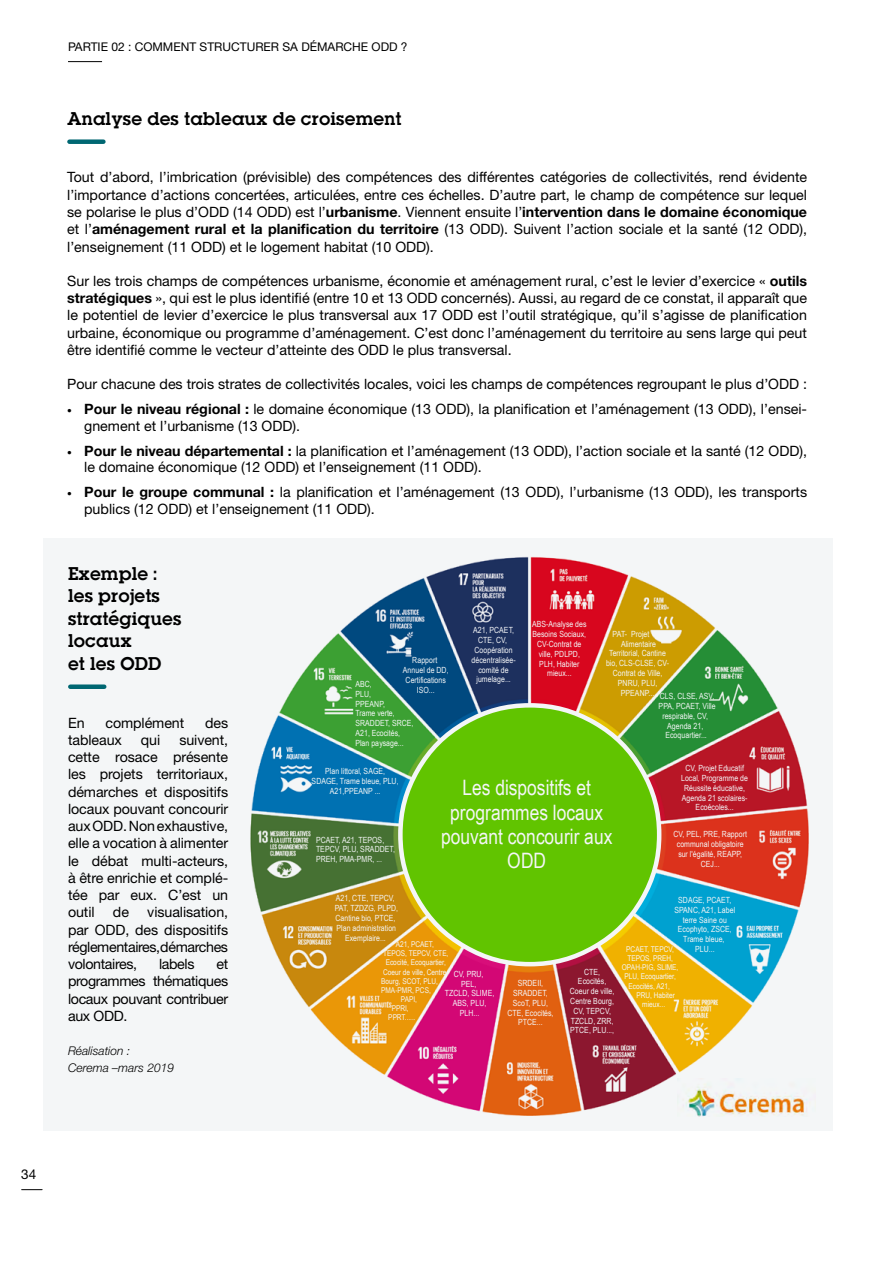
<style>
.page{position:relative;width:893px;height:1263px;background:#fff}
.page>*{position:absolute;margin:0;border:0;box-sizing:border-box;transform-origin:0 0}
.t1{font:21.3px/24.3px "Arial Narrow";color:#fff;text-align:center}
.t2{font:16.5px/22.5px "Lubalin Demi";color:#000}
.t3{font:14.25px/17.2px "Helvetica Neue LT Std";color:#000;text-align:justify}
.t4{font:13.5px "Helvetica Neue LT Std";color:#000}
.t5{font:12px "Helvetica Neue LT Std";color:#000}
.t6{font:italic 300 12px/17.2px "Helvetica Neue LT Std";color:#000}
.t7{font:8.55px/9.8px "Arial Narrow";letter-spacing:.005em;color:#fff;text-align:center}
.t8{font:7.95px "Arial Narrow";color:#fff}
.s1{font-weight:700}
.s2{font-weight:900}
</style>
<div class="page">
<svg style="left:22px;top:1189px;width:20px;height:1px"></svg>
<hr style="left:68px;top:61px;width:34px;height:1px;background:#000">
<div style="left:43px;top:538px;width:790px;height:592px;background:#f4f6f7"></div>
<div style="left:69px;top:139px;width:34px;height:5px;background:#006772"></div>
<img style="left:250px;top:557px;width:559px;height:559px">
<svg style="left:396px;top:701px;width:268px;height:268px;background:#7eb12c"></svg>
<div style="left:424px;top:771px;width:205px;height:128px;background:#61c400"></div>
<img style="left:677px;top:1078px;width:133px;height:38px">
<div style="left:70px;top:684px;width:34px;height:5px;background:#006772"></div>
<p class="t5" style="left:68px;top:40px;width:341px">PARTIE 02 : COMMENT STRUCTURER SA DÉMARCHE ODD ?</p>
<p class="t2" style="left:67px;top:107px;width:336px">Analyse des tableaux de croisement</p>
<p class="t3" style="left:67px;top:169px;width:741px">Tout d’abord, l’imbrication (prévisible) des compétences des différentes catégories de collectivités, rend évidente l’importance d’actions concertées, articulées, entre ces échelles. D’autre part, le champ de compétence sur lequel se polarise le plus d’ODD (14 ODD) est l’<span class="s1">urbanisme</span>. Viennent ensuite l’<span class="s1">intervention dans le domaine économique </span>et l’<span class="s1">aménagement rural et la planification du territoire</span> (13 ODD). Suivent l’action sociale et la santé (12 ODD), l’enseignement (11 ODD) et le logement habitat (10 ODD).</p>
<p class="t3" style="left:67px;top:272px;width:741px">Sur les trois champs de compétences urbanisme, économie et aménagement rural, c’est le levier d’exercice « <span class="s1">outils stratégiques</span> », qui est le plus identifié (entre 10 et 13 ODD concernés). Aussi, au regard de ce constat, il apparaît que le potentiel de levier d’exercice le plus transversal aux 17 ODD est l’outil stratégique, qu’il s’agisse de planification urbaine, économique ou programme d’aménagement. C’est donc l’aménagement du territoire au sens large qui peut être identifié comme le vecteur d’atteinte des ODD le plus transversal.</p>
<p class="t3" style="left:67px;top:371px;width:741px;line-height:25px">Pour chacune des trois strates de collectivités locales, voici les champs de compétences regroupant le plus d’ODD : <span class="s2">∙</span> <span class="s1">Pour le niveau régional :</span> le domaine économique (13 ODD), la planification et l’aménagement (13 ODD), l’ensei-</p>
<p class="t3" style="left:67px;top:413px;width:741px;line-height:25px;text-indent:17px">gnement et l’urbanisme (13 ODD).<br><span class="s2">∙</span> <span class="s1">Pour le niveau départemental :</span> la planification et l’aménagement (13 ODD), l’action sociale et la santé (12 ODD),</p>
<p class="t3" style="left:67px;top:454px;width:741px;line-height:25px;text-indent:17px">le domaine économique (12 ODD) et l’enseignement (11 ODD).<br><span class="s2">∙</span> <span class="s1">Pour le groupe communal :</span> la planification et l’aménagement (13 ODD), l’urbanisme (13 ODD), les transports</p>
<p class="t3" style="left:84px;top:500px;width:292px">publics (12 ODD) et l’enseignement (11 ODD).</p>
<p class="t2" style="left:68px;top:562px;width:115px">Exemple : les projets stratégiques locaux<br>et les ODD</p>
<p class="t3" style="left:68px;top:714px;width:18px">En</p>
<p class="t3" style="left:105px;top:714px;width:80px">complément</p>
<p class="t3" style="left:205px;top:714px;width:25px">des</p>
<p class="t3" style="left:68px;top:731px;width:55px">tableaux</p>
<p class="t3" style="left:141px;top:731px;width:21px">qui</p>
<p class="t3" style="left:68px;top:731px;width:162px;text-indent:111px">suivent, cette rosace présente les projets territoriaux, démarches et dispositifs locaux pouvant concourir aux ODD. Non exhaustive, elle a vocation à alimenter le débat multi-acteurs, à être enrichie et complé&shy;tée par eux. C’est un outil</p>
<p class="t3" style="left:68px;top:903px;width:162px;text-indent:79px">visualisation, par ODD, des dispositifs réglementaires, démarches volontaires,</p>
<p class="t3" style="left:113px;top:903px;width:18px">de</p>
<p class="t3" style="left:159px;top:955px;width:37px">labels</p>
<p class="t3" style="left:68px;top:955px;width:162px;text-indent:148px">et programmes thématiques locaux pouvant contribuer aux ODD.</p>
<p class="t6" style="left:68px;top:1042px;width:108px">Réalisation :<br>Cerema –mars 2019</p>
<p class="t7" style="left:403px;top:656px;width:47px">Rapport<br>Annuel de DD,<br>Certifications<br>ISO...</p>
<p class="t7" style="left:355px;top:680px;width:60px;text-align:left">ABC,<br>PLU,<br>PPEANP,<br>Trame verte,<br>SRADDET, SRCE,<br>A21, Ecocités,<br>Plan paysage...</p>
<p class="t7" style="left:472px;top:626px;width:46px">A21, PCAET,<br>CTE, CV,<br>Coopération décentralisée&shy;comité de jumelage...</p>
<p class="t7" style="left:532px;top:620px;width:56px">ABS-Analyse des<br>Besoins Sociaux,<br>CV-Contrat de ville, PDLPD,<br>PLH, Habiter mieux...</p>
<p class="t7" style="left:613px;top:630px;width:38px">PAT- Projet</p>
<p class="t7" style="left:621px;top:639px;width:37px">Alimentaire</p>
<p class="t7" style="left:609px;top:649px;width:58px">Territorial, Cantine</p>
<p class="t7" style="left:606px;top:659px;width:65px">bio, CLS-CLSE, CV-</p>
<p class="t7" style="left:613px;top:669px;width:51px">Contrat de Ville,</p>
<p class="t7" style="left:618px;top:679px;width:41px">PNRU, PLU,</p>
<p class="t7" style="left:621px;top:688px;width:35px">PPEANP...</p>
<p class="t7" style="left:659px;top:692px;width:59px">CLS, CLSE, ASV,<br>PPA, PCAET, Ville respirable, CV,<br>Agenda 21,<br>Ecoquartier...</p>
<p class="t7" style="left:681px;top:764px;width:69px">CV, Projet Educatif<br>Local, Programme de<br>Réussite éducative,<br>Agenda 21 scolaires-<br>Ecoécoles...</p>
<p class="t7" style="left:312px;top:767px;width:89px">Plan littoral, SAGE,<br>SDAGE, Trame bleue, PLU,<br>A21,PPEANP ...</p>
<h1 class="t1" style="left:441px;top:777px;width:173px">Les dispositifs et programmes locaux pouvant concourir aux<br>ODD</h1>
<p class="t7" style="left:316px;top:835px;width:80px;text-align:left">PCAET, A21, TEPOS,<br>TEPCV, PLU, SRADDET,<br>PREH, PMA-PMR, ...</p>
<p class="t7" style="left:673px;top:830px;width:75px">CV, PEL, PRE, Rapport communal obligatoire sur l'égalité, REAPP,<br>CEJ...</p>
<p class="t7" style="left:674px;top:896px;width:62px">SDAGE, PCAET,<br>SPANC, A21, Label terre Saine ou<br>Ecophyto, ZSCE,<br>Trame bleue,<br>PLU...</p>
<p class="t7" style="left:335px;top:894px;width:65px">A21, CTE, TEPCV,<br>PAT, TZDZG, PLPD,<br>Cantine bio, PTCE,<br>Plan administration<br>Exemplaire...</p>
<p class="t8" style="left:396px;top:941px;width:40px">A21, PCAET,</p>
<p class="t8" style="left:383px;top:950px;width:67px">TEPOS, TEPCV, CTE,</p>
<p class="t8" style="left:386px;top:959px;width:62px">Ecocité, Ecoquartier,</p>
<p class="t8" style="left:383px;top:969px;width:65px">Coeur de ville, Centre</p>
<p class="t8" style="left:381px;top:978px;width:58px">Bourg, SCOT, PLU,</p>
<p class="t8" style="left:381px;top:987px;width:51px">PMA-PMR, PCS,</p>
<p class="t8" style="left:401px;top:996px;width:18px">PAPI,</p>
<p class="t8" style="left:392px;top:1005px;width:18px">PPRI,</p>
<p class="t8" style="left:388px;top:1015px;width:29px">PPRT......</p>
<p class="t8" style="left:626px;top:946px;width:49px">PCAET, TEPCV,</p>
<p class="t8" style="left:627px;top:955px;width:47px">TEPOS, PREH,</p>
<p class="t8" style="left:622px;top:964px;width:58px">OPAH-PIG, SLIME,</p>
<p class="t8" style="left:624px;top:973px;width:53px">PLU, Ecoquartier,</p>
<p class="t8" style="left:628px;top:983px;width:43px">Ecocités, A21,</p>
<p class="t8" style="left:636px;top:992px;width:40px">PRU, Habiter</p>
<p class="t8" style="left:642px;top:1001px;width:24px">mieux...</p>
<p class="t7" style="left:445px;top:970px;width:51px">CV, PRU,<br>PEL,<br>TZCLD, SLIME,<br>ABS, PLU,<br>PLH...</p>
<p class="t7" style="left:507px;top:979px;width:48px">SRDEII,<br>SRADDET,<br>ScoT, PLU,<br>CTE, Ecocités,<br>PTCE...</p>
<p class="t7" style="left:570px;top:967px;width:46px">CTE,<br>Ecocités,<br>Coeur de ville,<br>Centre Bourg,<br>CV, TEPCV,<br>TZCLD, ZRR,<br>PTCE, PLU...,</p>
<p class="t4" style="left:21px;top:1166px;width:17px">34</p>
</div>
